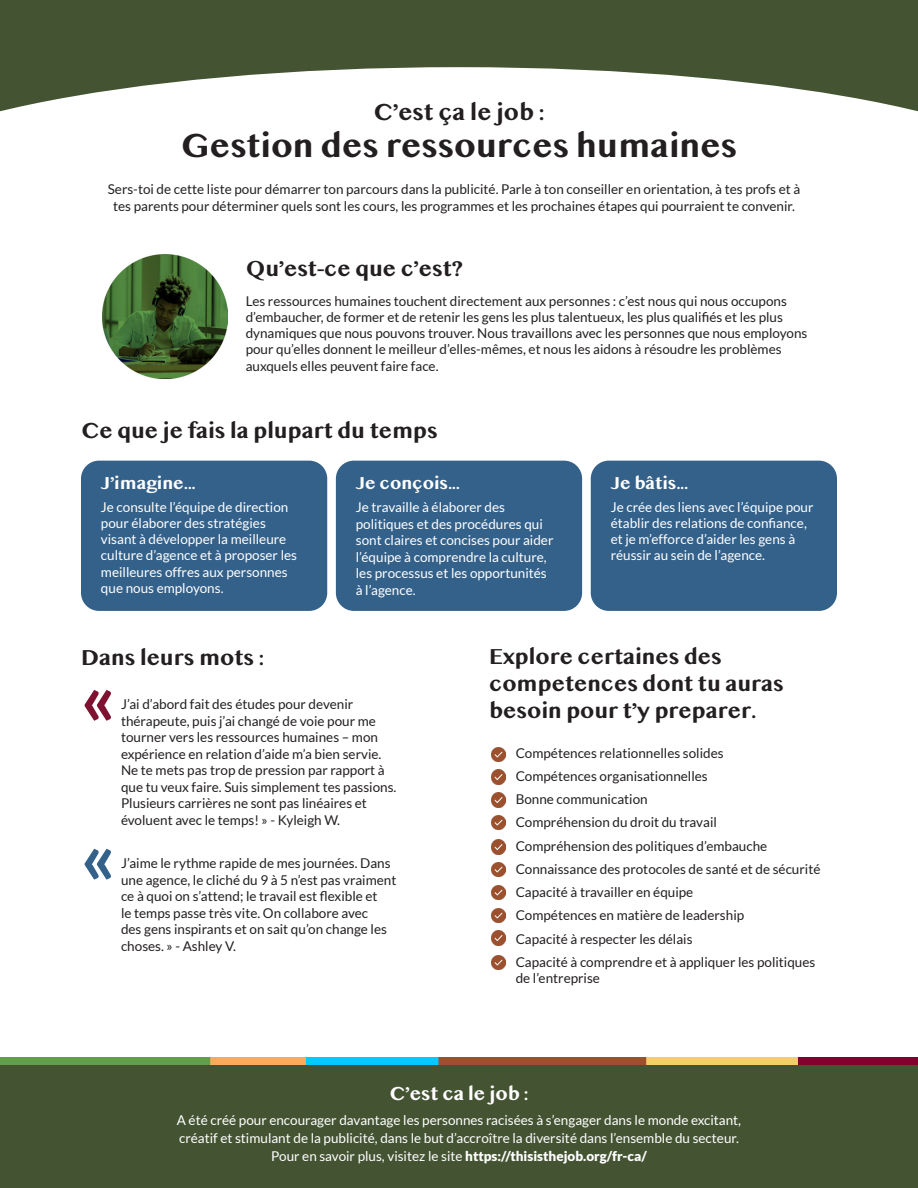
<style>
.page{position:relative;width:918px;height:1188px;background:#fff}
.page>*{position:absolute;margin:0;border:0;box-sizing:border-box;transform-origin:0 0}
.t1{font:700 75px "Lato";color:#801231}
.t2{font:700 75px "Lato";color:#34618a}
.t3{font:700 34.5px "Myanmar MN";color:#231f20}
.t4{font:700 24px "Myanmar MN";color:#231f20}
.t5{font:24px "Arial";color:#231f20}
.t6{font:700 22.5px/27px "Myanmar MN";color:#231f20}
.t7{font:700 19.5px "Myanmar MN";color:#fff}
.t8{font:700 18px "Myanmar MN";color:#fff}
.t9{font:18px "Arial";color:#fff}
.t10{font:13.5px/16.5px "Lato";color:#231f20}
.t11{font:13.5px/16.2px "Lato";color:#fff}
.t12{font:900 13.5px "Lato";color:#fff}
.s1{font-weight:400}
</style>
<div class="page">
<div style="left:0;top:0;width:918px;height:135px;background:#445433"></div>
<svg style="left:0;top:67px;width:918px;height:256px"></svg>
<div style="left:0;top:1065px;width:918px;height:123px;background:#445433"></div>
<img style="left:0;top:1058px;width:918px;height:7px">
<div style="left:81px;top:461px;width:246px;height:150px;background:#34618a;border-radius:18px"></div>
<div style="left:336px;top:461px;width:246px;height:150px;background:#34618a;border-radius:18px"></div>
<div style="left:591px;top:461px;width:246px;height:150px;background:#34618a;border-radius:18px"></div>
<img style="left:102px;top:254px;width:125px;height:124px">
<img style="left:491px;top:747px;width:15px;height:15px">
<img style="left:491px;top:885px;width:15px;height:15px">
<img style="left:491px;top:770px;width:15px;height:14px">
<img style="left:491px;top:908px;width:15px;height:15px">
<img style="left:491px;top:793px;width:15px;height:14px">
<img style="left:491px;top:931px;width:15px;height:14px">
<img style="left:491px;top:955px;width:15px;height:15px">
<img style="left:491px;top:840px;width:15px;height:14px">
<img style="left:491px;top:862px;width:15px;height:15px">
<img style="left:491px;top:815px;width:15px;height:15px">
<p class="t4" style="left:374px;top:97px;width:172px">C’est ca le job :</p>
<p class="t3" style="left:181px;top:125px;width:558px">Gestion des ressources humaines</p>
<p class="t5" style="left:442px;top:96px;width:9px">¸</p>
<p class="t10" style="left:108px;top:181px;width:694px;text-align:center">Sers-toi de cette liste pour démarrer ton parcours dans la publicité. Parle à ton conseiller en orientation, à tes profs et à tes parents pour déterminer quels sont les cours, les programmes et les prochaines étapes qui pourraient te convenir.</p>
<p class="t6" style="left:246px;top:255px;width:218px">Qu’est-ce que c’est?</p>
<p class="t10" style="left:246px;top:293px;width:563px">Les ressources humaines touchent directement aux personnes : c’est nous qui nous occupons d’embaucher, de former et de retenir les gens les plus talentueux, les plus qualifiés et les plus dynamiques que nous pouvons trouver. Nous travaillons avec les personnes que nous employons pour qu’elles donnent le meilleur d’elles-mêmes, et nous les aidons à résoudre les problèmes auxquels elles peuvent faire face.</p>
<p class="t6" style="left:81px;top:417px;width:358px">Ce que je fais la plupart du temps</p>
<p class="t8" style="left:101px;top:472px;width:96px">J’imagine...</p>
<p class="t11" style="left:101px;top:499px;width:198px">Je consulte l’équipe de direction pour élaborer des stratégies visant à développer la meilleure culture d’agence et à proposer les meilleures offres aux personnes que nous employons.</p>
<p class="t8" style="left:356px;top:472px;width:105px">Je concois...</p>
<p class="t11" style="left:356px;top:499px;width:199px">Je travaille à élaborer des politiques et des procédures qui sont claires et concises pour aider l’équipe à comprendre la culture, les processus et les opportunités à l’agence.</p>
<p class="t9" style="left:415px;top:471px;width:7px">¸</p>
<p class="t8" style="left:611px;top:472px;width:79px">Je batis...</p>
<p class="t11" style="left:611px;top:499px;width:204px">Je crée des liens avec l’équipe pour établir des relations de confiance, et je m’efforce d’aider les gens à réussir au sein de l’agence.</p>
<p class="t9" style="left:647px;top:471px;width:7px">ˆ</p>
<p class="t6" style="left:81px;top:644px;width:185px">Dans leurs mots :</p>
<p class="t1" style="left:80px;top:655px;width:38px">«</p>
<p class="t10" style="left:121px;top:696px;width:277px">J’ai d’abord fait des études pour devenir thérapeute, puis j’ai changé de voie pour me tourner vers les ressources humaines – mon expérience en relation d’aide m’a bien servie.<br>Ne te mets pas trop de pression par rapport à que tu veux faire. Suis simplement tes passions.<br>Plusieurs carrières ne sont pas linéaires et évoluent avec le temps! » - Kyleigh W.</p>
<p class="t10" style="left:121px;top:855px;width:277px">J’aime le rythme rapide de mes journées. Dans une agence, le cliché du 9 à 5 n’est pas vraiment ce à quoi on s’attend; le travail est flexible et<br>le temps passe très vite. On collabore avec<br>des gens inspirants et on sait qu’on change les choses. » - Ashley V.</p>
<p class="t2" style="left:80px;top:814px;width:38px">«</p>
<p class="t6" style="left:489px;top:643px;width:296px">Explore certaines des competences dont tu auras besoin pour t’y preparer.</p>
<p class="t10" style="left:516px;top:744px;width:209px">Compétences relationnelles solides</p>
<p class="t10" style="left:516px;top:768px;width:194px">Compétences organisationnelles</p>
<p class="t10" style="left:516px;top:791px;width:134px">Bonne communication</p>
<p class="t10" style="left:516px;top:814px;width:203px">Compréhension du droit du travail</p>
<p class="t10" style="left:516px;top:837px;width:253px">Compréhension des politiques d’embauche</p>
<p class="t10" style="left:516px;top:861px;width:306px">Connaissance des protocoles de santé et de sécurité</p>
<p class="t10" style="left:516px;top:884px;width:179px">Capacité à travailler en équipe</p>
<p class="t10" style="left:516px;top:907px;width:230px">Compétences en matière de leadership</p>
<p class="t10" style="left:516px;top:930px;width:178px">Capacité à respecter les délais</p>
<p class="t10" style="left:516px;top:954px;width:301px">Capacité à comprendre et à appliquer les politiques de l’entreprise</p>
<p class="t7" style="left:390px;top:1082px;width:140px">C’est ca le job :</p>
<p class="t11" style="left:177px;top:1111px;width:566px;line-height:18px">A été créé pour encourager davantage les personnes racisées à s’engager dans le monde excitant, créatif et stimulant de la publicité, dans le but d’accroître la diversité dans l’ensemble du secteur.</p>
<p class="t12" style="left:271px;top:1148px;width:377px"><span class="s1">Pour en savoir plus, visitez le site</span> https://thisisthejob.org/fr-ca/</p>
</div>
